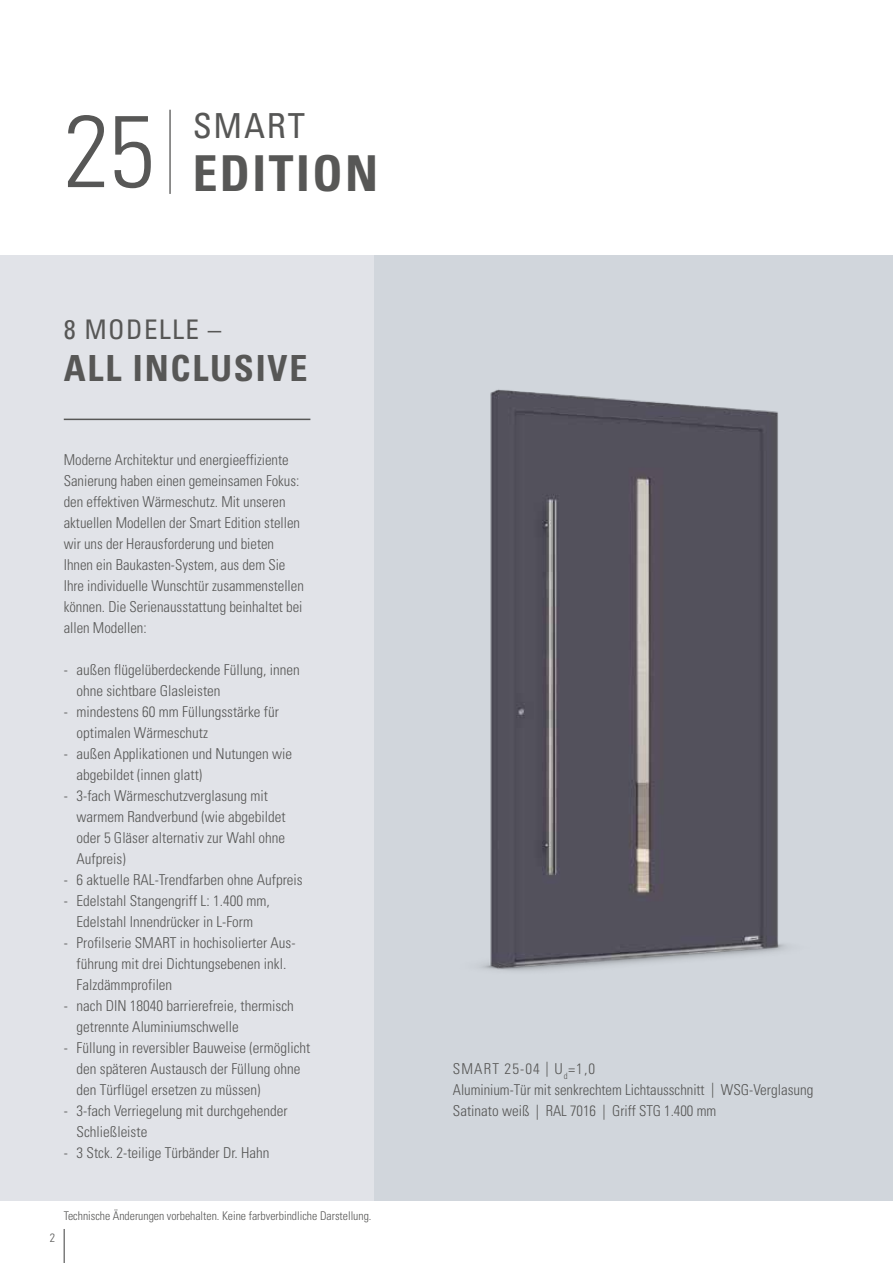
<style>
.page{position:relative;width:893px;height:1263px;background:#fff}
.page>*{position:absolute;margin:0;border:0;box-sizing:border-box;transform-origin:0 0}
.t1{font:700 condensed 49.5px "Univers";letter-spacing:.05em;color:#575756}
.t2{font:700 condensed 36px "Univers";letter-spacing:.05em;color:#575756}
.t3{font:condensed 34.5px "Univers";letter-spacing:.05em;color:#575756}
.t4{font:condensed 27px "Univers";letter-spacing:.05em;color:#575756}
.t5{font:300 condensed 15px/21px "Univers";color:#575756}
.t6{font:300 condensed 12px "Univers";color:#575756}
.s1{font-weight:300;font-size:101.85px}
</style>
<div class="page">
<hr style="left:64px;top:1229px;width:1px;height:34px;background:#3c3c3b">
<hr style="left:169px;top:110px;width:2px;height:84px;background:#3c3c3b">
<div style="left:0;top:255px;width:374px;height:945px;background:#e1e3e8"></div>
<hr style="left:64px;top:419px;width:246px;height:1px;background:#575756">
<div style="left:374px;top:255px;width:519px;height:945px;background:#d1d6dc"></div>
<img style="left:481px;top:389px;width:305px;height:582px">
<h3 class="t3" style="left:193px;top:104px;width:114px">SMART</h3>
<h1 class="t1" style="left:64px;top:143px;width:316px"><span class="s1">25</span> EDITION</h1>
<h3 class="t4" style="left:64px;top:312px;width:159px">8 MODELLE –</h3>
<h2 class="t2" style="left:64px;top:346px;width:245px">ALL INCLUSIVE</h2>
<p class="t5" style="left:64px;top:449px;width:242px">Moderne Architektur und energieeffiziente Sanierung haben einen gemeinsamen Fokus: den effektiven Wärmeschutz. Mit unseren aktuellen Modellen der Smart Edition stellen wir uns der Herausforderung und bieten Ihnen ein Baukasten-System, aus dem Sie Ihre individuelle Wunschtür zusammenstellen können. Die Serienausstattung beinhaltet bei allen Modellen:</p>
<p class="t5" style="left:77px;top:659px;width:225px;text-indent:-13px">- außen flügelüberdeckende Füllung, innen ohne sichtbare Glasleisten</p>
<p class="t5" style="left:77px;top:701px;width:204px;text-indent:-13px">- mindestens 60 mm Füllungsstärke für optimalen Wärmeschutz</p>
<p class="t5" style="left:77px;top:743px;width:217px;text-indent:-13px">- außen Applikationen und Nutungen wie abgebildet (innen glatt)</p>
<p class="t5" style="left:77px;top:785px;width:211px;text-indent:-13px">- 3-fach Wärmeschutzverglasung mit warmem Randverbund (wie abgebildet oder 5 Gläser alternativ zur Wahl ohne<br>Aufpreis)</p>
<p class="t5" style="left:64px;top:869px;width:241px">- 6 aktuelle RAL-Trendfarben ohne Aufpreis</p>
<p class="t5" style="left:64px;top:890px;width:207px;text-align:center">- Edelstahl Stangengriff L: 1.400 mm,<br>Edelstahl Innendrücker in L-Form</p>
<p class="t5" style="left:77px;top:932px;width:221px;text-indent:-13px">- Profilserie SMART in hochisolierter Aus&shy;führung mit drei Dichtungsebenen inkl.<br>Falzdämmprofilen</p>
<p class="t5" style="left:77px;top:995px;width:219px;text-indent:-13px">- nach DIN 18040 barrierefreie, thermisch getrennte Aluminiumschwelle</p>
<p class="t5" style="left:77px;top:1037px;width:235px;text-indent:-13px">- Füllung in reversibler Bauweise (ermöglicht den späteren Austausch der Füllung ohne den Türflügel ersetzen zu müssen)</p>
<p class="t5" style="left:77px;top:1100px;width:212px;text-indent:-13px">- 3-fach Verriegelung mit durchgehender<br>Schließleiste</p>
<p class="t5" style="left:64px;top:1142px;width:207px">- 3 Stck. 2-teilige Türbänder Dr. Hahn</p>
<p class="t6" style="left:50px;top:1231px;width:7px">2</p>
<p class="t6" style="left:64px;top:1208px;width:309px">Technische Änderungen vorbehalten. Keine farbverbindliche Darstellung.</p>
<p class="t5" style="left:453px;top:1058px;width:362px">SMART 25-04 | U<sub>d</sub>=1,0<br>Aluminium-Tür mit senkrechtem Lichtausschnitt | WSG-Verglasung<br>Satinato weiß | RAL 7016 | Griff STG 1.400 mm</p>
</div>
